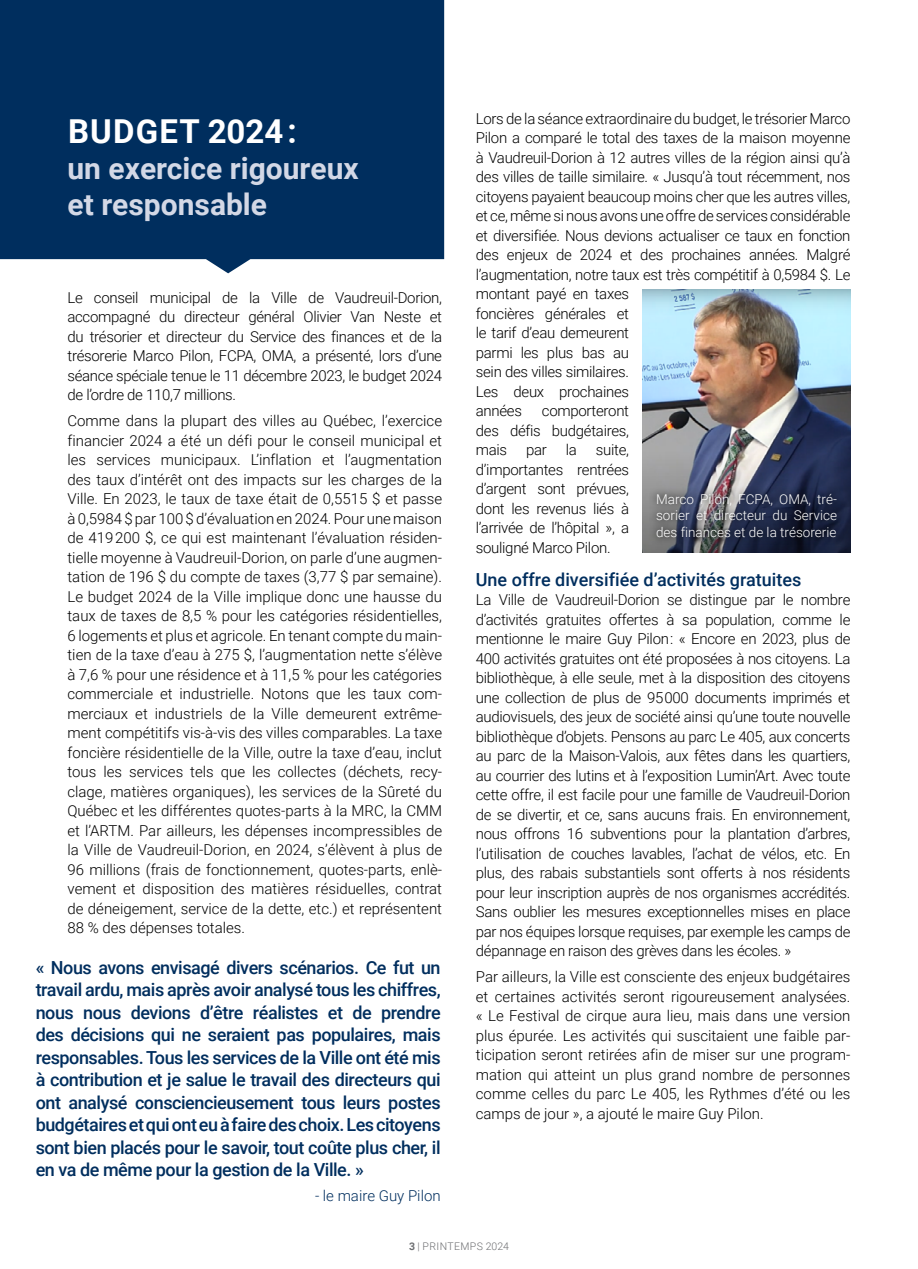
<style>
.page{position:relative;width:918px;height:1269px;background:#fff}
.page>*{position:absolute;margin:0;border:0;box-sizing:border-box;transform-origin:0 0}
.t1{font:700 33px "Roboto";letter-spacing:.035em;color:#fff}
.t2{font:700 30px/36px "Roboto";color:#d3d8e6}
.t3{font:500 18px/22.5px "Roboto";letter-spacing:-.025em;color:#002e5e;text-align:justify}
.t4{font:500 18px "Roboto";color:#002e5e}
.t5{font:300 15px/19.5px "Roboto";letter-spacing:-.02em;color:#000;text-align:justify}
.t6{font:300 15px "Roboto";color:#002e5e}
.t7{font:300 13.5px/16.5px "Roboto";color:#fff;text-align:justify}
.t8{font:300 10.5px "Roboto";letter-spacing:.035em;color:#6d6e71}
.s1{font-weight:700}
</style>
<div class="page">
<div style="left:0;top:0;width:444px;height:273px;background:#002e5e"></div>
<img style="left:643px;top:290px;width:207px;height:262px">
<svg style="left:649px;top:485px;width:196px;height:60px;background:#3e4255"></svg>
<h1 class="t1" style="left:68px;top:108px;width:230px">BUDGET 2024 :</h1>
<h2 class="t2" style="left:68px;top:149px;width:293px">un exercice rigoureux et responsable</h2>
<p class="t5" style="left:68px;top:287px;width:376px">Le conseil municipal de la Ville de Vaudreuil-Dorion, accompagné du directeur général Olivier Van Neste et du trésorier et directeur du Service des finances et de la trésorerie Marco Pilon, FCPA, OMA, a présenté, lors d’une séance spéciale tenue le 11 décembre 2023, le budget 2024 de l’ordre de 110,7 millions.</p>
<p class="t5" style="left:68px;top:411px;width:376px">Comme dans la plupart des villes au Québec, l’exercice financier 2024 a été un défi pour le conseil municipal et les services municipaux. L’inflation et l’augmentation des taux d’intérêt ont des impacts sur les charges de la Ville. En 2023, le taux de taxe était de 0,5515 $ et passe à 0,5984 $ par 100 $ d’évaluation en 2024. Pour une maison de 419 200 $, ce qui est maintenant l’évaluation résiden&shy;tielle moyenne à Vaudreuil-Dorion, on parle d’une augmen&shy;tation de 196 $ du compte de taxes (3,77 $ par semaine).<br>Le budget 2024 de la Ville implique donc une hausse du taux de taxes de 8,5 % pour les catégories résidentielles, 6 logements et plus et agricole. En tenant compte du main&shy;tien de la taxe d’eau à 275 $, l’augmentation nette s’élève à 7,6 % pour une résidence et à 11,5 % pour les catégories commerciale et industrielle. Notons que les taux com&shy;merciaux et industriels de la Ville demeurent extrême&shy;ment compétitifs vis-à-vis des villes comparables. La taxe foncière résidentielle de la Ville, outre la taxe d’eau, inclut tous les services tels que les collectes (déchets, recy&shy;clage, matières organiques), les services de la Sûreté du Québec et les différentes quotes-parts à la MRC, la CMM et l’ARTM. Par ailleurs, les dépenses incompressibles de la Ville de Vaudreuil-Dorion, en 2024, s’élèvent à plus de 96 millions (frais de fonctionnement, quotes-parts, enlè&shy;vement et disposition des matières résiduelles, contrat de déneigement, service de la dette, etc.) et représentent 88 % des dépenses totales.</p>
<p class="t3" style="left:36px;top:956px;width:406px">« Nous avons envisagé divers scénarios. Ce fut un travail ardu, mais après avoir analysé tous les chiffres, nous nous devions d’être réalistes et de prendre des décisions qui ne seraient pas populaires, mais responsables. Tous les services de la Ville ont été mis à contribution et je salue le travail des directeurs qui ont analysé consciencieusement tous leurs postes budgétaires et qui ont eu à faire des choix. Les citoyens sont bien placés pour le savoir, tout coûte plus cher, il en va de même pour la gestion de la Ville. »</p>
<p class="t6" style="left:315px;top:1185px;width:127px">- le maire Guy Pilon</p>
<p class="t5" style="left:476px;top:108px;width:376px;text-align:left">Lors de la séance extraordinaire du budget, le trésorier Marco Pilon a comparé le total des taxes de la maison moyenne à Vaudreuil-Dorion à 12 autres villes de la région ainsi qu’à des villes de taille similaire. « Jusqu’à tout récemment, nos citoyens payaient beaucoup moins cher que les autres villes, et ce, même si nous avons une offre de services considérable et diversifiée. Nous devions actualiser ce taux en fonction des enjeux de 2024 et des prochaines années. Malgré l’augmentation, notre taux est très compétitif à 0,5984 $. Le montant payé en taxes<br>foncières générales et<br>le tarif d’eau demeurent<br>parmi les plus bas au<br>sein des villes similaires.<br>Les deux prochaines<br>années</p>
<p class="t5" style="left:476px;top:401px;width:155px;text-indent:66px">comporteront des défis budgétaires, mais</p>
<p class="t5" style="left:526px;top:440px;width:22px">par</p>
<p class="t5" style="left:566px;top:440px;width:13px">la</p>
<p class="t5" style="left:476px;top:440px;width:155px;text-indent:120px">suite, d’importantes rentrées d’argent sont prévues, dont les revenus liés à l’arrivée de l’hôpital », a souligné Marco Pilon.</p>
<p class="t4" style="left:476px;top:567px;width:327px">Une offre diversifiée d’activités gratuites</p>
<p class="t5" style="left:476px;top:590px;width:376px">La Ville de Vaudreuil-Dorion se distingue par le nombre d’activités gratuites offertes à sa population, comme le mentionne le maire Guy Pilon : « Encore en 2023, plus de 400 activités gratuites ont été proposées à nos citoyens. La bibliothèque, à elle seule, met à la disposition des citoyens une collection de plus de 95 000 documents imprimés et audiovisuels, des jeux de société ainsi qu’une toute nouvelle bibliothèque d’objets. Pensons au parc Le 405, aux concerts au parc de la Maison-Valois, aux fêtes dans les quartiers, au courrier des lutins et à l’exposition Lumin’Art. Avec toute cette offre, il est facile pour une famille de Vaudreuil-Dorion de se divertir, et ce, sans aucuns frais. En environnement, nous offrons 16 subventions pour la plantation d’arbres, l’utilisation de couches lavables, l’achat de vélos, etc. En plus, des rabais substantiels sont offerts à nos résidents pour leur inscription auprès de nos organismes accrédités.<br>Sans oublier les mesures exceptionnelles mises en place par nos équipes lorsque requises, par exemple les camps de dépannage en raison des grèves dans les écoles. »</p>
<p class="t5" style="left:476px;top:967px;width:376px">Par ailleurs, la Ville est consciente des enjeux budgétaires et certaines activités seront rigoureusement analysées. « Le Festival de cirque aura lieu, mais dans une version plus épurée. Les activités qui suscitaient une faible par&shy;ticipation seront retirées afin de miser sur une program&shy;mation qui atteint un plus grand nombre de personnes comme celles du parc Le 405, les Rythmes d’été ou les camps de jour », a ajouté le maire Guy Pilon.</p>
<p class="t7" style="left:656px;top:490px;width:182px">Marco Pilon, FCPA, OMA, tré&shy;sorier et directeur du Service des finances et de la trésorerie</p>
<p class="t8" style="left:409px;top:1239px;width:101px"><span class="s1">3</span> | PRINTEMPS 2024</p>
</div>
